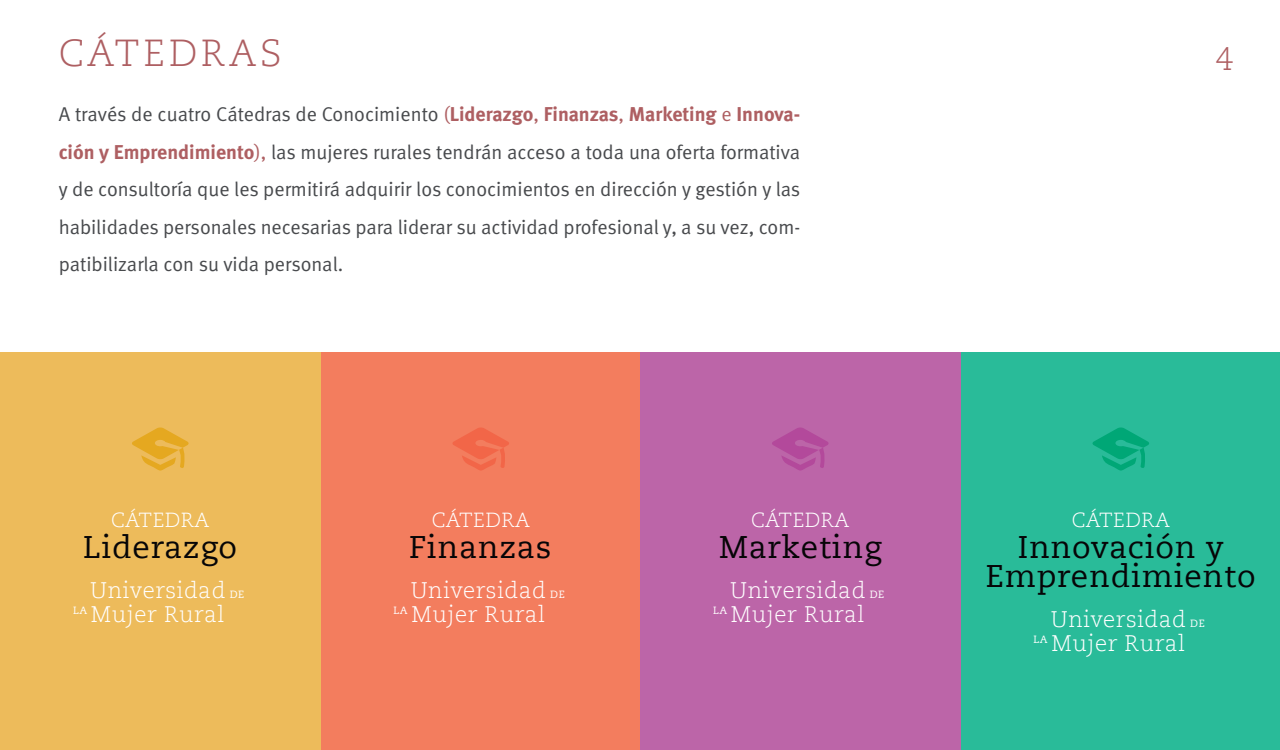
<style>
.page{position:relative;width:1280px;height:750px;background:#fff}
.page>*{position:absolute;margin:0;border:0;box-sizing:border-box;transform-origin:0 0}
.t1{font:300 37.5px "Caecilia LT Std";color:#ae5f62}
.t2{font:300 32.62px "Caecilia LT Std";color:#ae5f62}
.t3{font:31.25px "Caecilia LT Std";letter-spacing:.025em;color:#060507}
.t4{font:300 22.5px/24px "Caecilia LT Std";letter-spacing:.025em;color:#fff}
.t5{font:300 20.38px "Caecilia LT Std";letter-spacing:.025em;color:#fff}
.t6{font:20px/37.5px "Meta Normal LF";color:#484a4d;text-align:justify}
.t7{font:10.5px "Caecilia LT Std";letter-spacing:.05em;color:#fff}
.s1{color:#ae5f62}
.s2{font-family:"Meta Bold LF";color:#ae5f62}
</style>
<div class="page">
<div style="left:321px;top:352px;width:320px;height:398px;background:#f37d5e"></div>
<div style="left:0;top:352px;width:321px;height:398px;background:#edbb5b"></div>
<div style="left:961px;top:352px;width:319px;height:398px;background:#29bb99"></div>
<div style="left:640px;top:352px;width:321px;height:398px;background:#bc65a8"></div>
<svg style="left:132px;top:427px;width:57px;height:44px"></svg>
<svg style="left:452px;top:427px;width:57px;height:44px"></svg>
<svg style="left:772px;top:427px;width:57px;height:44px"></svg>
<svg style="left:1092px;top:427px;width:57px;height:44px"></svg>
<h1 class="t1" style="left:59px;top:32px;width:224px">CÁTED RAS</h1>
<p class="t6" style="left:59px;top:95px;width:743px">A través de cuatro Cátedras de Conocimiento <span class="s1">(</span><span class="s2">Liderazgo</span><span class="s1">,</span> <span class="s2">Finanzas</span><span class="s1">,</span> <span class="s2">Marketing</span> <span class="s1">e</span> <span class="s2">Innova&shy;ción y Emprendimiento</span><span class="s1">),</span> las mujeres rurales tendrán acceso a toda una oferta formativa y de consultoría que les permitirá adquirir los conocimientos en dirección y gestión y las habilidades personales necesarias para liderar su actividad profesional y, a su vez, com&shy;patibilizarla con su vida personal.</p>
<p class="t5" style="left:111px;top:509px;width:99px">Cátedra</p>
<h3 class="t3" style="left:83px;top:529px;width:155px">Liderazgo</h3>
<p class="t4" style="left:90px;top:579px;width:137px">Universidad<br>Mujer Rural</p>
<p class="t7" style="left:230px;top:588px;width:16px">DE</p>
<p class="t7" style="left:73px;top:604px;width:16px">LA</p>
<p class="t5" style="left:432px;top:509px;width:99px">Cátedra</p>
<h3 class="t3" style="left:409px;top:529px;width:144px">Finanzas</h3>
<p class="t4" style="left:411px;top:579px;width:137px">Universidad<br>Mujer Rural</p>
<p class="t7" style="left:550px;top:588px;width:16px">DE</p>
<p class="t7" style="left:394px;top:604px;width:16px">LA</p>
<p class="t5" style="left:751px;top:509px;width:99px">Cátedra</p>
<h3 class="t3" style="left:719px;top:529px;width:164px">Marketing</h3>
<p class="t4" style="left:730px;top:579px;width:137px">Universidad<br>Mujer Rural</p>
<p class="t7" style="left:870px;top:588px;width:16px">DE</p>
<p class="t7" style="left:713px;top:604px;width:16px">LA</p>
<h2 class="t2" style="left:1216px;top:40px;width:20px">4</h2>
<p class="t5" style="left:1072px;top:509px;width:99px">Cátedra</p>
<h3 class="t3" style="left:1018px;top:529px;width:208px">Innovación y</h3>
<h3 class="t3" style="left:986px;top:558px;width:271px">Emprendimiento</h3>
<p class="t4" style="left:1051px;top:608px;width:137px">Universidad<br>Mujer Rural</p>
<p class="t7" style="left:1190px;top:617px;width:16px">DE</p>
<p class="t7" style="left:1034px;top:633px;width:16px">LA</p>
</div>
